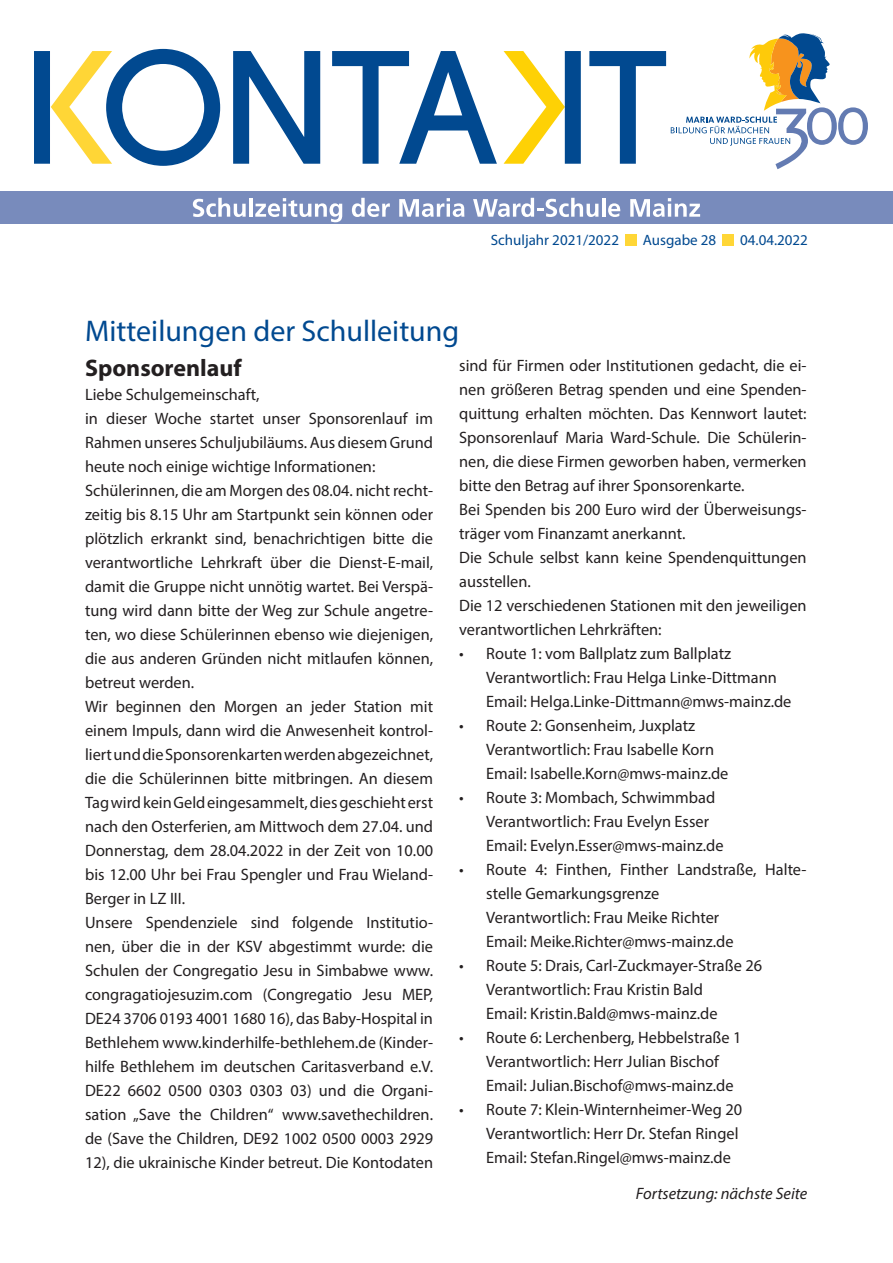
<style>
.page{position:relative;width:893px;height:1263px;background:#fff}
.page>*{position:absolute;margin:0;border:0;box-sizing:border-box;transform-origin:0 0}
.t1{font:30px "Myriad Pro";color:#014990}
.t2{font:700 24px "Myriad Pro";color:#231f20}
.t3{font:16.5px/24px "Myriad Pro";color:#231f20;text-align:justify}
.t4{font:italic 16.5px "Myriad Pro";color:#231f20}
.t5{font:15px "Myriad Pro";color:#014990}
</style>
<div class="page">
<svg style="left:233px;top:51px;width:87px;height:113px"></svg>
<svg style="left:332px;top:51px;width:165px;height:113px"></svg>
<svg style="left:504px;top:51px;width:77px;height:113px"></svg>
<svg style="left:34px;top:49px;width:186px;height:117px"></svg>
<div style="left:0;top:192px;width:893px;height:32px;background:#788bbc"></div>
<svg style="left:193px;top:198px;width:53px;height:19px"></svg>
<hr style="left:249px;top:198px;width:4px;height:19px;background:#fff">
<svg style="left:255px;top:198px;width:87px;height:24px"></svg>
<svg style="left:352px;top:198px;width:38px;height:19px"></svg>
<svg style="left:399px;top:198px;width:65px;height:19px"></svg>
<svg style="left:473px;top:198px;width:125px;height:19px"></svg>
<hr style="left:602px;top:198px;width:3px;height:19px;background:#fff">
<svg style="left:608px;top:203px;width:12px;height:14px"></svg>
<svg style="left:630px;top:198px;width:70px;height:19px"></svg>
<div style="left:625px;top:234px;width:11px;height:11px;background:#ffd636"></div>
<div style="left:723px;top:234px;width:11px;height:11px;background:#ffd636"></div>
<svg style="left:589px;top:33px;width:279px;height:136px"></svg>
<p class="t1" style="left:85px;top:313px;width:376px">Mitteilungen der Schulleitung</p>
<p class="t5" style="left:491px;top:231px;width:130px">Schuljahr 2021/2022</p>
<p class="t5" style="left:643px;top:231px;width:75px">Ausgabe 28</p>
<p class="t5" style="left:740px;top:231px;width:69px">04.04.2022</p>
<p class="t2" style="left:85px;top:352px;width:158px">Sponsorenlauf</p>
<p class="t3" style="left:85px;top:382px;width:176px">Liebe Schulgemeinschaft,</p>
<p class="t3" style="left:85px;top:406px;width:350px">in dieser Woche startet unser Sponsorenlauf im Rahmen unseres Schuljubiläums. Aus diesem Grund heute noch einige wichtige Informationen:</p>
<p class="t3" style="left:85px;top:478px;width:350px">Schülerinnen, die am Morgen des 08.04. nicht recht&shy;zeitig bis 8.15 Uhr am Startpunkt sein können oder plötzlich erkrankt sind, benachrichtigen bitte die verantwortliche Lehrkraft über die Dienst-E-mail, damit die Gruppe nicht unnötig wartet. Bei Verspä&shy;tung wird dann bitte der Weg zur Schule angetre&shy;ten, wo diese Schülerinnen ebenso wie diejenigen, die aus anderen Gründen nicht mitlaufen können, betreut werden.</p>
<p class="t3" style="left:85px;top:694px;width:350px">Wir beginnen den Morgen an jeder Station mit einem Impuls, dann wird die Anwesenheit kontrol&shy;liert und die Sponsorenkarten werden abgezeichnet, die die Schülerinnen bitte mitbringen. An diesem Tag wird kein Geld eingesammelt, dies geschieht erst nach den Osterferien, am Mittwoch dem 27.04. und Donnerstag, dem 28.04.2022 in der Zeit von 10.00 bis 12.00 Uhr bei Frau Spengler und Frau Wieland-Berger in LZ III.</p>
<p class="t3" style="left:85px;top:910px;width:350px">Unsere Spendenziele sind folgende Institutio&shy;nen, über die in der KSV abgestimmt wurde: die Schulen der Congregatio Jesu in Simbabwe www. congragatiojesuzim.com (Congregatio Jesu MEP, DE24 3706 0193 4001 1680 16), das Baby-Hospital in Bethlehem www.kinderhilfe-bethlehem.de (Kinder&shy;hilfe Bethlehem im deutschen Caritasverband e.V.<br>DE22 6602 0500 0303 0303 03) und die Organi&shy;sation „Save the Children“ www.savethechildren. de (Save the Children, DE92 1002 0500 0003 2929<br>12), die ukrainische Kinder betreut. Die Kontodaten</p>
<p class="t3" style="left:459px;top:353px;width:349px">sind für Firmen oder Institutionen gedacht, die ei&shy;nen größeren Betrag spenden und eine Spenden&shy;quittung erhalten möchten. Das Kennwort lautet:<br>Sponsorenlauf Maria Ward-Schule. Die Schülerin&shy;nen, die diese Firmen geworben haben, vermerken bitte den Betrag auf ihrer Sponsorenkarte.</p>
<p class="t3" style="left:459px;top:497px;width:349px">Bei Spenden bis 200 Euro wird der Überweisungs&shy;träger vom Finanzamt anerkannt.</p>
<p class="t3" style="left:459px;top:545px;width:349px">Die Schule selbst kann keine Spendenquittungen ausstellen.</p>
<p class="t3" style="left:459px;top:593px;width:349px">Die 12 verschiedenen Stationen mit den jeweiligen verantwortlichen Lehrkräften:</p>
<p class="t3" style="left:459px;top:641px;width:273px">• Route 1: vom Ballplatz zum Ballplatz</p>
<p class="t3" style="left:486px;top:665px;width:292px">Verantwortlich: Frau Helga Linke-Dittmann</p>
<p class="t3" style="left:486px;top:689px;width:307px">Email: Helga.Linke-Dittmann@mws-mainz.de</p>
<p class="t3" style="left:459px;top:713px;width:237px">• Route 2: Gonsenheim, Juxplatz</p>
<p class="t3" style="left:486px;top:737px;width:229px">Verantwortlich: Frau Isabelle Korn</p>
<p class="t3" style="left:486px;top:761px;width:244px">Email: Isabelle.Korn@mws-mainz.de</p>
<p class="t3" style="left:459px;top:785px;width:258px">• Route 3: Mombach, Schwimmbad</p>
<p class="t3" style="left:486px;top:809px;width:224px">Verantwortlich: Frau Evelyn Esser</p>
<p class="t3" style="left:486px;top:833px;width:239px">Email: Evelyn.Esser@mws-mainz.de</p>
<p class="t3" style="left:486px;top:857px;width:322px;text-indent:-27px">• Route 4: Finthen, Finther Landstraße, Halte&shy;stelle Gemarkungsgrenze</p>
<p class="t3" style="left:486px;top:905px;width:234px">Verantwortlich: Frau Meike Richter</p>
<p class="t3" style="left:486px;top:929px;width:249px">Email: Meike.Richter@mws-mainz.de</p>
<p class="t3" style="left:459px;top:953px;width:304px">• Route 5: Drais, Carl-Zuckmayer-Straße 26</p>
<p class="t3" style="left:486px;top:977px;width:218px">Verantwortlich: Frau Kristin Bald</p>
<p class="t3" style="left:486px;top:1001px;width:233px">Email: Kristin.Bald@mws-mainz.de</p>
<p class="t3" style="left:459px;top:1025px;width:284px">• Route 6: Lerchenberg, Hebbelstraße 1</p>
<p class="t3" style="left:486px;top:1049px;width:234px">Verantwortlich: Herr Julian Bischof</p>
<p class="t3" style="left:486px;top:1073px;width:249px">Email: Julian.Bischof@mws-mainz.de</p>
<p class="t3" style="left:459px;top:1097px;width:284px">• Route 7: Klein-Winternheimer-Weg 20</p>
<p class="t3" style="left:486px;top:1121px;width:254px">Verantwortlich: Herr Dr. Stefan Ringel</p>
<p class="t3" style="left:486px;top:1145px;width:246px">Email: Stefan.Ringel@mws-mainz.de</p>
<p class="t4" style="left:636px;top:1183px;width:173px">Fortsetzung: nächste Seite</p>
</div>
